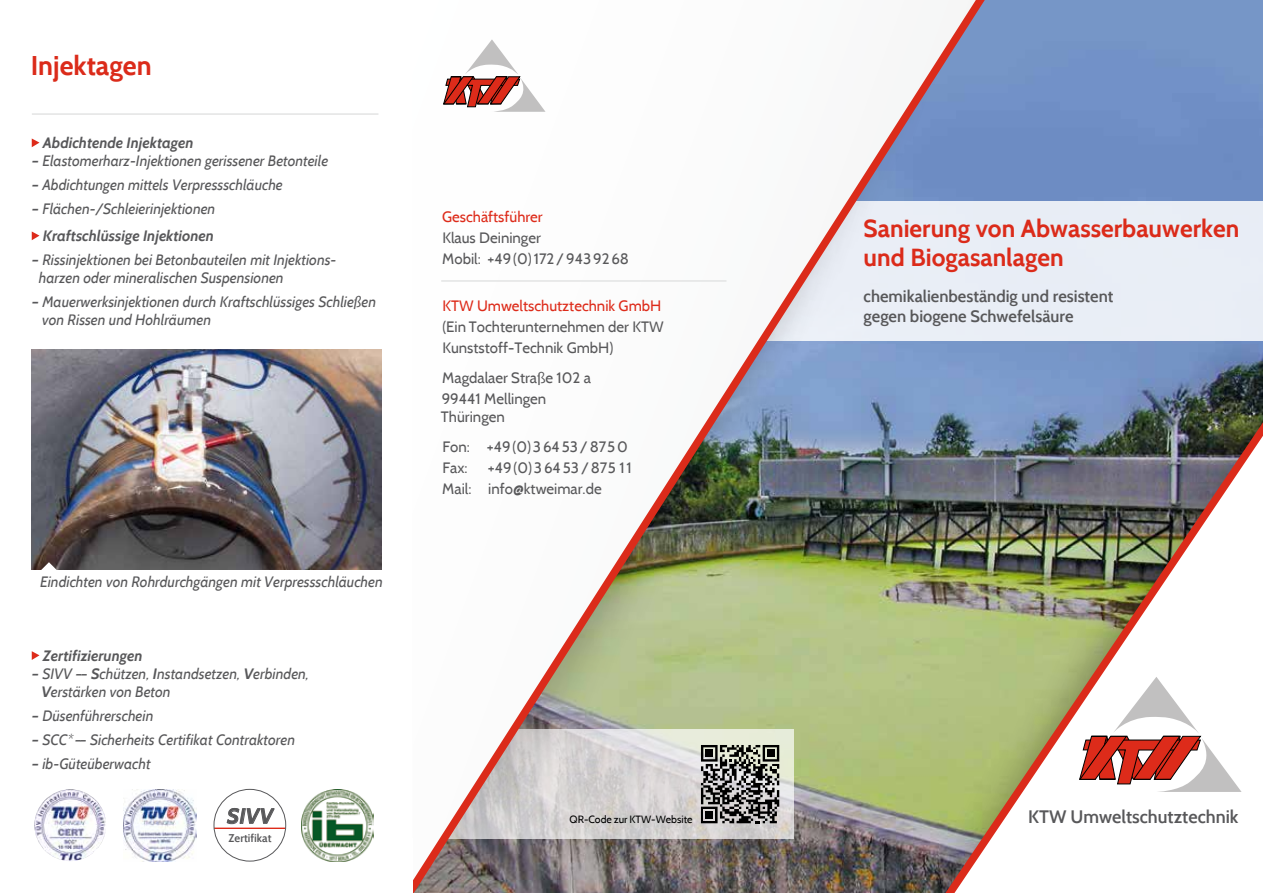
<style>
.page{position:relative;width:1263px;height:893px;background:#fff}
.page>*{position:absolute;margin:0;border:0;box-sizing:border-box;transform-origin:0 0}
.t1{font:700 27px "Cabin";color:#db2b1a}
.t2{font:700 24.6px/29.5px "Cabin";color:#db2b1a}
.t3{font:italic 700 20.85px "Cabin";color:#58585a}
.t4{font:600 18px "Cabin";color:#58585a}
.t5{font:600 16.5px/19.8px "Cabin";color:#58585a}
.t6{font:italic 15px/18px "Cabin";color:#58585a}
.t7{font:15px/21px "Cabin";color:#58585a}
.t8{font:15px "Cabin";color:#dd2b1a}
.t9{font:italic 700 15px "Cabin";color:#58585a}
.t10{font:600 11.1px "Cabin";color:#58585a}
.t11{font:10.5px "Cabin";color:#000}
.s1{font-weight:700}
</style>
<div class="page">
<div style="left:729px;top:202px;width:534px;height:139px;background:#e9eef6"></div>
<img style="left:1002px;top:341px;width:261px;height:482px">
<img style="left:380px;top:0;width:622px;height:893px">
<div style="left:376px;top:839px;width:36px;height:54px;background:#fff"></div>
<hr style="left:32px;top:113px;width:346px;height:2px;background:#e3e4e4">
<svg style="left:443px;top:39px;width:102px;height:73px"></svg>
<svg style="left:32px;top:651px;width:7px;height:9px"></svg>
<hr style="left:441px;top:280px;width:285px;height:2px;background:#e3e4e4">
<svg style="left:701px;top:745px;width:78px;height:78px;background:#6c6c6a"></svg>
<svg style="left:1078px;top:677px;width:163px;height:115px"></svg>
<svg style="left:32px;top:138px;width:7px;height:9px"></svg>
<svg style="left:32px;top:231px;width:7px;height:9px"></svg>
<img style="left:302px;top:789px;width:72px;height:73px">
<img style="left:124px;top:789px;width:72px;height:72px">
<hr style="left:214px;top:828px;width:72px;height:1px;background:#dd2b1a">
<div style="left:214px;top:789px;width:72px;height:72px;border:1px solid #58585a;border-radius:50%"></div>
<svg style="left:226px;top:808px;width:49px;height:16px"></svg>
<img style="left:34px;top:789px;width:72px;height:72px;border-radius:36px">
<img style="left:31px;top:350px;width:351px;height:219px">
<svg style="left:41px;top:562px;width:16px;height:8px"></svg>
<h1 class="t1" style="left:31px;top:51px;width:123px">Injektagen</h1>
<p class="t9" style="left:43px;top:134px;width:152px">Abdichtende Injektagen</p>
<p class="t6" style="left:32px;top:152px;width:298px"><span class="s1">–</span> Elastomerharz-Injektionen gerissener Betonteile</p>
<p class="t6" style="left:32px;top:176px;width:253px"><span class="s1">–</span> Abdichtungen mittels Verpressschläuche</p>
<p class="t6" style="left:32px;top:195px;width:185px;line-height:27px;text-align:right"><span class="s1">–</span> Flächen-/Schleierinjektionen<br><span class="s1">Kraftschlüssige Injektionen</span></p>
<p class="t6" style="left:39px;top:251px;width:299px;text-indent:-7px"><span class="s1">–</span> Rissinjektionen bei Betonbauteilen mit Injektions&shy;harzen oder mineralischen Suspensionen</p>
<p class="t6" style="left:42px;top:293px;width:335px;text-indent:-11px"><span class="s1">–</span> Mauerwerksinjektionen durch Kraftschlüssiges Schließen von Rissen und Hohlräumen</p>
<p class="t6" style="left:40px;top:573px;width:344px">Eindichten von Rohrdurchgängen mit Verpressschläuchen</p>
<p class="t9" style="left:43px;top:647px;width:101px">Zertifizierungen</p>
<p class="t6" style="left:41px;top:665px;width:269px;text-indent:-10px"><span class="s1">–</span> SIVV –– <span class="s1">S</span>chützen, <span class="s1">I</span>nstandsetzen, <span class="s1">V</span>erbinden,<br><span class="s1">V</span>erstärken von Beton</p>
<p class="t6" style="left:32px;top:707px;width:123px"><span class="s1">–</span> Düsenführerschein</p>
<p class="t6" style="left:32px;top:731px;width:265px"><span class="s1">–</span> SCC* –– Sicherheits Certifikat Contraktoren</p>
<p class="t6" style="left:32px;top:755px;width:120px"><span class="s1">–</span> ib-Güteüberwacht</p>
<h3 class="t3" style="left:227px;top:805px;width:47px">SIVV</h3>
<p class="t10" style="left:228px;top:832px;width:45px">Zertifikat</p>
<p class="t8" style="left:442px;top:208px;width:102px">Geschäftsführer</p>
<p class="t7" style="left:442px;top:227px;width:188px">Klaus Deininger<br>Mobil: +49(0)172/9439268</p>
<p class="t8" style="left:442px;top:297px;width:220px">KTW Umweltschutztechnik GmbH</p>
<p class="t7" style="left:442px;top:317px;width:223px">(Ein Tochterunternehmen der KTW<br>Kunststoff-Technik GmbH)</p>
<p class="t7" style="left:442px;top:368px;width:151px">Magdalaer Straße 102 a<br>99441 Mellingen</p>
<p class="t7" style="left:441px;top:402px;width:188px;line-height:30px">Thüringen<br>Fon: +49(0)36453/875 0</p>
<p class="t7" style="left:442px;top:458px;width:27px">Fax:</p>
<p class="t7" style="left:442px;top:458px;width:191px;text-indent:46px">+49(0)36453/875 11<br>Mail: info@ktweimar.de</p>
<h2 class="t2" style="left:864px;top:214px;width:377px">Sanierung von Abwasserbauwerken und Biogasanlagen</h2>
<p class="t5" style="left:864px;top:287px;width:251px">chemikalienbeständig und resistent gegen biogene Schwefelsäure</p>
<p class="t11" style="left:570px;top:814px;width:124px">QR-Code zur KTW-Website</p>
<p class="t4" style="left:1028px;top:807px;width:212px">KTW Umweltschutztechnik</p>
</div>
